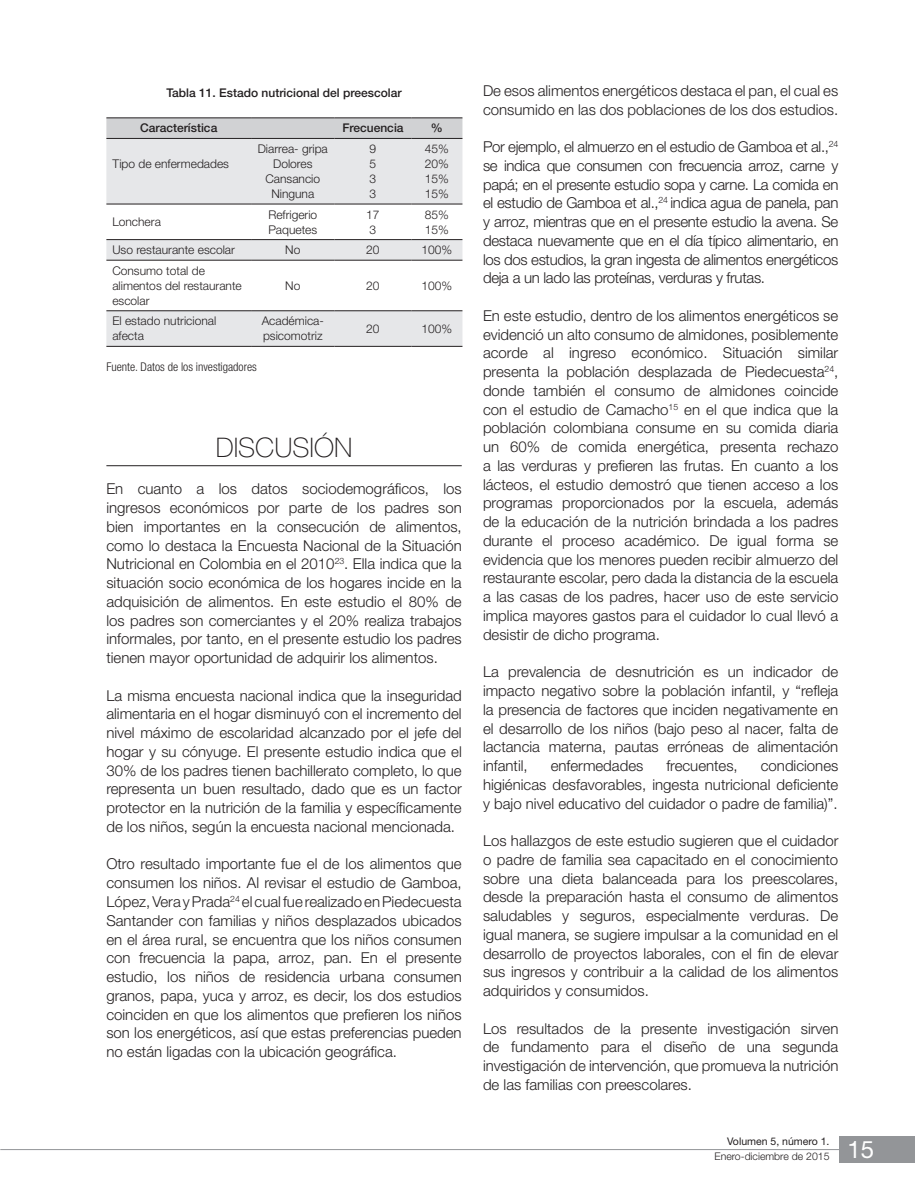
<style>
.page{position:relative;width:915px;height:1191px;background:#fff}
.page>*{position:absolute;margin:0;border:0;box-sizing:border-box;transform-origin:0 0}
.t1{font:100 27px "Helvetica Neue LT Std";color:#231f20}
.t2{font:24px "Helvetica Neue LT Std";color:#fff}
.t3{font:300 15px/18.8px "Helvetica Neue LT Std";color:#231f20;text-align:justify}
.t4{font:300 12px/15px "Helvetica Neue LT Std";color:#231f20}
.t5{font:500 12px "Helvetica Neue LT Std";color:#231f20}
.t6{font:300 condensed 12px "Helvetica Neue LT Std";color:#231f20}
.t7{font:300 10.5px "Helvetica Neue LT Std";color:#231f20}
.t8{font:10.5px "Helvetica Neue LT Std";color:#231f20}
</style>
<div class="page">
<div style="left:838px;top:1136px;width:76px;height:26px;background:#939598"></div>
<hr style="left:0;top:1149px;width:838px;height:1px;background:#939598">
<hr style="left:106px;top:465px;width:355px;height:1px;background:#231f20">
<div style="left:106px;top:119px;width:356px;height:19px;background:#d1d2d4"></div>
<svg style="left:106px;top:139px;width:356px;height:207px;fill:#e6e7e9"></svg>
<hr style="left:106px;top:204px;width:145px;height:1px;background:#231f20">
<hr style="left:251px;top:204px;width:83px;height:1px;background:#231f20">
<hr style="left:334px;top:204px;width:77px;height:1px;background:#231f20">
<hr style="left:411px;top:204px;width:51px;height:1px;background:#231f20">
<hr style="left:106px;top:260px;width:145px;height:1px;background:#231f20">
<hr style="left:251px;top:260px;width:83px;height:1px;background:#231f20">
<hr style="left:334px;top:260px;width:77px;height:1px;background:#231f20">
<hr style="left:411px;top:260px;width:51px;height:1px;background:#231f20">
<hr style="left:106px;top:310px;width:145px;height:1px;background:#231f20">
<hr style="left:251px;top:310px;width:83px;height:1px;background:#231f20">
<hr style="left:334px;top:310px;width:77px;height:1px;background:#231f20">
<hr style="left:411px;top:310px;width:51px;height:1px;background:#231f20">
<hr style="left:106px;top:346px;width:145px;height:1px;background:#231f20">
<hr style="left:251px;top:346px;width:83px;height:1px;background:#231f20">
<hr style="left:334px;top:346px;width:77px;height:1px;background:#231f20">
<hr style="left:411px;top:346px;width:51px;height:1px;background:#231f20">
<hr style="left:106px;top:118px;width:145px;height:1px;background:#231f20">
<hr style="left:251px;top:118px;width:83px;height:1px;background:#231f20">
<hr style="left:334px;top:118px;width:77px;height:1px;background:#231f20">
<hr style="left:411px;top:118px;width:51px;height:1px;background:#231f20">
<hr style="left:106px;top:138px;width:145px;height:1px;background:#231f20">
<hr style="left:251px;top:138px;width:83px;height:1px;background:#231f20">
<hr style="left:334px;top:138px;width:77px;height:1px;background:#231f20">
<hr style="left:411px;top:138px;width:51px;height:1px;background:#231f20">
<hr style="left:106px;top:239px;width:145px;height:1px;background:#231f20">
<hr style="left:251px;top:239px;width:83px;height:1px;background:#231f20">
<hr style="left:334px;top:239px;width:77px;height:1px;background:#231f20">
<hr style="left:411px;top:239px;width:51px;height:1px;background:#231f20">
<p class="t5" style="left:166px;top:85px;width:237px">Tabla 11. Estado nutricional del preescolar</p>
<p class="t5" style="left:140px;top:121px;width:79px">Característica</p>
<p class="t5" style="left:342px;top:121px;width:63px">Frecuencia</p>
<p class="t5" style="left:431px;top:121px;width:13px">%</p>
<p class="t4" style="left:112px;top:156px;width:118px">Tipo de enfermedades</p>
<p class="t4" style="left:258px;top:141px;width:72px;text-align:center">Diarrea- gripa<br>Dolores<br>Cansancio<br>Ninguna</p>
<p class="t4" style="left:369px;top:141px;width:8px;text-align:justify">9<br>5<br>3<br>3</p>
<p class="t4" style="left:425px;top:141px;width:26px;text-align:justify">45% 20% 15% 15%</p>
<p class="t4" style="left:112px;top:214px;width:50px">Lonchera</p>
<p class="t4" style="left:268px;top:207px;width:50px">Refrigerio<br>Paquetes</p>
<p class="t4" style="left:366px;top:207px;width:15px">17<br>3</p>
<p class="t4" style="left:425px;top:207px;width:26px">85%<br>15%</p>
<p class="t4" style="left:112px;top:242px;width:124px">Uso restaurante escolar</p>
<p class="t4" style="left:285px;top:242px;width:17px">No</p>
<p class="t4" style="left:366px;top:242px;width:15px">20</p>
<p class="t4" style="left:421px;top:242px;width:32px">100%</p>
<p class="t4" style="left:112px;top:263px;width:131px">Consumo total de alimentos del restaurante escolar</p>
<p class="t4" style="left:285px;top:278px;width:17px">No</p>
<p class="t4" style="left:366px;top:278px;width:15px">20</p>
<p class="t4" style="left:421px;top:278px;width:32px">100%</p>
<p class="t4" style="left:112px;top:313px;width:105px">El estado nutricional afecta</p>
<p class="t4" style="left:261px;top:313px;width:64px">Académica&shy;psicomotriz</p>
<p class="t4" style="left:366px;top:321px;width:15px">20</p>
<p class="t4" style="left:421px;top:321px;width:32px">100%</p>
<p class="t6" style="left:106px;top:359px;width:152px">Fuente. Datos de los investigadores</p>
<h1 class="t1" style="left:215px;top:432px;width:138px">DISCUSIÓN</h1>
<p class="t3" style="left:106px;top:479px;width:357px">En cuanto a los datos sociodemográficos, los ingresos económicos por parte de los padres son bien importantes en la consecución de alimentos, como lo destaca la Encuesta Nacional de la Situación Nutricional en Colombia en el 2010<sup>23</sup>. Ella indica que la situación socio económica de los hogares incide en la adquisición de alimentos. En este estudio el 80% de los padres son comerciantes y el 20% realiza trabajos informales, por tanto, en el presente estudio los padres tienen mayor oportunidad de adquirir los alimentos.</p>
<p class="t3" style="left:106px;top:685px;width:357px">La misma encuesta nacional indica que la inseguridad alimentaria en el hogar disminuyó con el incremento del nivel máximo de escolaridad alcanzado por el jefe del hogar y su cónyuge. El presente estudio indica que el 30% de los padres tienen bachillerato completo, lo que representa un buen resultado, dado que es un factor protector en la nutrición de la familia y específicamente de los niños, según la encuesta nacional mencionada.</p>
<p class="t3" style="left:106px;top:854px;width:357px">Otro resultado importante fue el de los alimentos que consumen los niños. Al revisar el estudio de Gamboa, López, Vera y Prada<sup>24</sup> el cual fue realizado en Piedecuesta Santander con familias y niños desplazados ubicados en el área rural, se encuentra que los niños consumen con frecuencia la papa, arroz, pan. En el presente estudio, los niños de residencia urbana consumen granos, papa, yuca y arroz, es decir, los dos estudios coinciden en que los alimentos que prefieren los niños son los energéticos, así que estas preferencias pueden no están ligadas con la ubicación geográfica.</p>
<p class="t3" style="left:483px;top:81px;width:357px">De esos alimentos energéticos destaca el pan, el cual es consumido en las dos poblaciones de los dos estudios.</p>
<p class="t3" style="left:483px;top:137px;width:357px">Por ejemplo, el almuerzo en el estudio de Gamboa et al.,<sup>24 </sup>se indica que consumen con frecuencia arroz, carne y papá; en el presente estudio sopa y carne. La comida en el estudio de Gamboa et al.,<sup>24</sup> indica agua de panela, pan y arroz, mientras que en el presente estudio la avena. Se destaca nuevamente que en el día típico alimentario, en los dos estudios, la gran ingesta de alimentos energéticos deja a un lado las proteínas, verduras y frutas.</p>
<p class="t3" style="left:483px;top:306px;width:357px">En este estudio, dentro de los alimentos energéticos se evidenció un alto consumo de almidones, posiblemente acorde al ingreso económico. Situación similar presenta la población desplazada de Piedecuesta<sup>24</sup>, donde también el consumo de almidones coincide con el estudio de Camacho<sup>15</sup> en el que indica que la población colombiana consume en su comida diaria un 60% de comida energética, presenta rechazo a las verduras y prefieren las frutas. En cuanto a los lácteos, el estudio demostró que tienen acceso a los programas proporcionados por la escuela, además de la educación de la nutrición brindada a los padres durante el proceso académico. De igual forma se evidencia que los menores pueden recibir almuerzo del restaurante escolar, pero dada la distancia de la escuela a las casas de los padres, hacer uso de este servicio implica mayores gastos para el cuidador lo cual llevó a desistir de dicho programa.</p>
<p class="t3" style="left:483px;top:662px;width:357px">La prevalencia de desnutrición es un indicador de impacto negativo sobre la población infantil, y “refleja la presencia de factores que inciden negativamente en el desarrollo de los niños (bajo peso al nacer, falta de lactancia materna, pautas erróneas de alimentación infantil,</p>
<p class="t3" style="left:483px;top:756px;width:357px;text-indent:278px">condiciones higiénicas desfavorables, ingesta nutricional deficiente y bajo nivel educativo del cuidador o padre de familia)”.</p>
<p class="t3" style="left:483px;top:831px;width:357px">Los hallazgos de este estudio sugieren que el cuidador o padre de familia sea capacitado en el conocimiento sobre una dieta balanceada para los preescolares, desde la preparación hasta el consumo de alimentos saludables y seguros, especialmente verduras. De igual manera, se sugiere impulsar a la comunidad en el desarrollo de proyectos laborales, con el fin de elevar sus ingresos y contribuir a la calidad de los alimentos adquiridos y consumidos.</p>
<p class="t3" style="left:483px;top:1018px;width:357px">Los resultados de la presente investigación sirven de fundamento para el diseño de una segunda investigación de intervención, que promueva la nutrición de las familias con preescolares.</p>
<p class="t3" style="left:550px;top:756px;width:94px">enfermedades</p>
<p class="t3" style="left:666px;top:756px;width:73px">frecuentes,</p>
<p class="t8" style="left:726px;top:1135px;width:104px">Volumen 5, número 1.</p>
<p class="t7" style="left:714px;top:1150px;width:116px">Enero-diciembre de 2015</p>
<h2 class="t2" style="left:847px;top:1135px;width:28px">15</h2>
</div>
